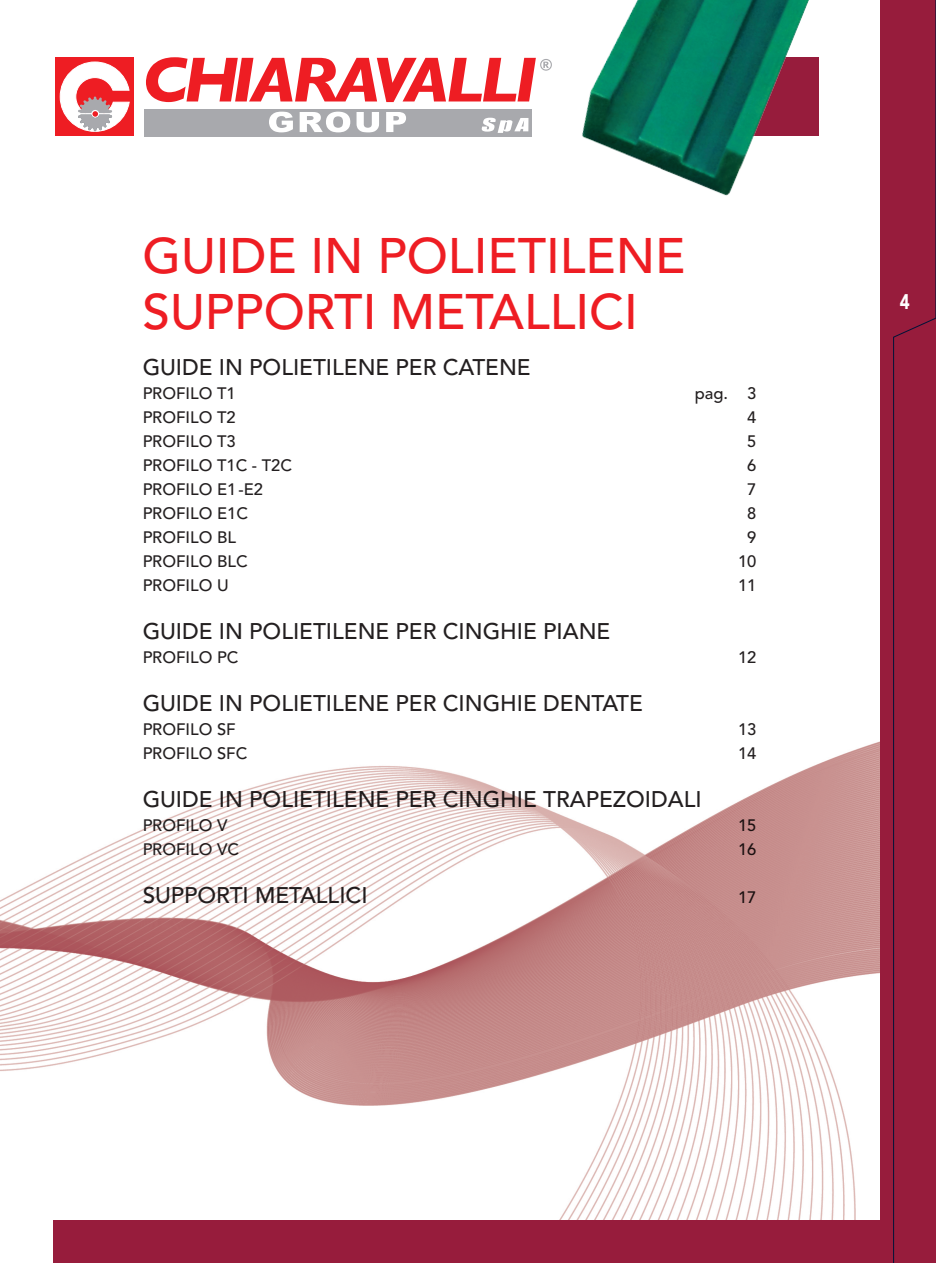
<style>
.page{position:relative;width:936px;height:1263px;background:#fff}
.page>*{position:absolute;margin:0;border:0;box-sizing:border-box;transform-origin:0 0}
.t1{font:500 49.5px "Avenir LT Std";color:#ee1d23}
.t2{font:500 22.5px "Avenir LT Std";color:#231f20}
.t3{font:900 21px "Avenir LT Std";color:#fff;scale:.8 1}
.t4{font:500 16.5px "Avenir LT Std";color:#231f20}
</style>
<div class="page">
<img style="left:0;top:741px;width:880px;height:479px">
<div style="left:53px;top:1220px;width:882px;height:43px;background:#971c3c"></div>
<div style="left:55px;top:58px;width:79px;height:78px;background:#ee1d23"></div>
<svg style="left:59px;top:61px;width:71px;height:71px"></svg>
<div style="left:144px;top:109px;width:388px;height:27px;background:#a8a9ad"></div>
<svg style="left:146px;top:57px;width:406px;height:45px"></svg>
<svg style="left:481px;top:118px;width:47px;height:15px"></svg>
<svg style="left:269px;top:112px;width:24px;height:20px"></svg>
<svg style="left:299px;top:112px;width:51px;height:20px"></svg>
<svg style="left:356px;top:112px;width:23px;height:20px"></svg>
<svg style="left:386px;top:112px;width:20px;height:20px"></svg>
<div style="left:880px;top:0;width:55px;height:1263px;background:#971c3c"></div>
<svg style="left:893px;top:318px;width:42px;height:945px"></svg>
<img style="left:582px;top:0;width:234px;height:196px">
<p class="t1" style="left:142px;top:228px;width:544px">GUIDE IN POLIETILENE</p>
<p class="t1" style="left:142px;top:283px;width:497px">SUPPORTI METALLICI</p>
<h2 class="t2" style="left:142px;top:354px;width:389px">GUIDE IN POLIETILENE PER CATENE</h2>
<p class="t4" style="left:142px;top:384px;width:95px">PROFILO T1</p>
<p class="t4" style="left:694px;top:384px;width:63px">pag. 3</p>
<p class="t4" style="left:142px;top:408px;width:95px">PROFILO T2</p>
<p class="t4" style="left:747px;top:408px;width:11px">4</p>
<p class="t4" style="left:142px;top:432px;width:95px">PROFILO T3</p>
<p class="t4" style="left:747px;top:432px;width:11px">5</p>
<p class="t4" style="left:142px;top:456px;width:151px">PROFILO T1C - T2C</p>
<p class="t4" style="left:747px;top:456px;width:11px">6</p>
<p class="t4" style="left:142px;top:480px;width:122px">PROFILO E1-E2</p>
<p class="t4" style="left:747px;top:480px;width:11px">7</p>
<p class="t4" style="left:142px;top:504px;width:107px">PROFILO E1C</p>
<p class="t4" style="left:747px;top:504px;width:11px">8</p>
<p class="t4" style="left:142px;top:528px;width:95px">PROFILO BL</p>
<p class="t4" style="left:747px;top:528px;width:11px">9</p>
<p class="t4" style="left:142px;top:552px;width:107px">PROFILO BLC</p>
<p class="t4" style="left:738px;top:552px;width:20px">10</p>
<p class="t4" style="left:142px;top:576px;width:88px">PROFILO U</p>
<p class="t4" style="left:738px;top:576px;width:20px">11</p>
<h2 class="t2" style="left:142px;top:618px;width:469px">GUIDE IN POLIETILENE PER CINGHIE PIANE</h2>
<p class="t4" style="left:142px;top:648px;width:97px">PROFILO PC</p>
<p class="t4" style="left:738px;top:648px;width:20px">12</p>
<h2 class="t2" style="left:142px;top:690px;width:502px">GUIDE IN POLIETILENE PER CINGHIE DENTATE</h2>
<p class="t4" style="left:142px;top:720px;width:95px">PROFILO SF</p>
<p class="t4" style="left:738px;top:720px;width:20px">13</p>
<p class="t4" style="left:142px;top:744px;width:106px">PROFILO SFC</p>
<p class="t4" style="left:738px;top:744px;width:20px">14</p>
<h2 class="t2" style="left:142px;top:786px;width:560px">GUIDE IN POLIETILENE PER CINGHIE TRAPEZOIDALI</h2>
<p class="t4" style="left:142px;top:816px;width:86px">PROFILO V</p>
<p class="t4" style="left:738px;top:816px;width:20px">15</p>
<p class="t4" style="left:142px;top:840px;width:98px">PROFILO VC</p>
<p class="t4" style="left:738px;top:840px;width:20px">16</p>
<h2 class="t2" style="left:142px;top:882px;width:227px">SUPPORTI METALLICI</h2>
<p class="t4" style="left:738px;top:888px;width:20px">17</p>
<p class="t3" style="left:899px;top:289px;width:14px">4</p>
</div>
